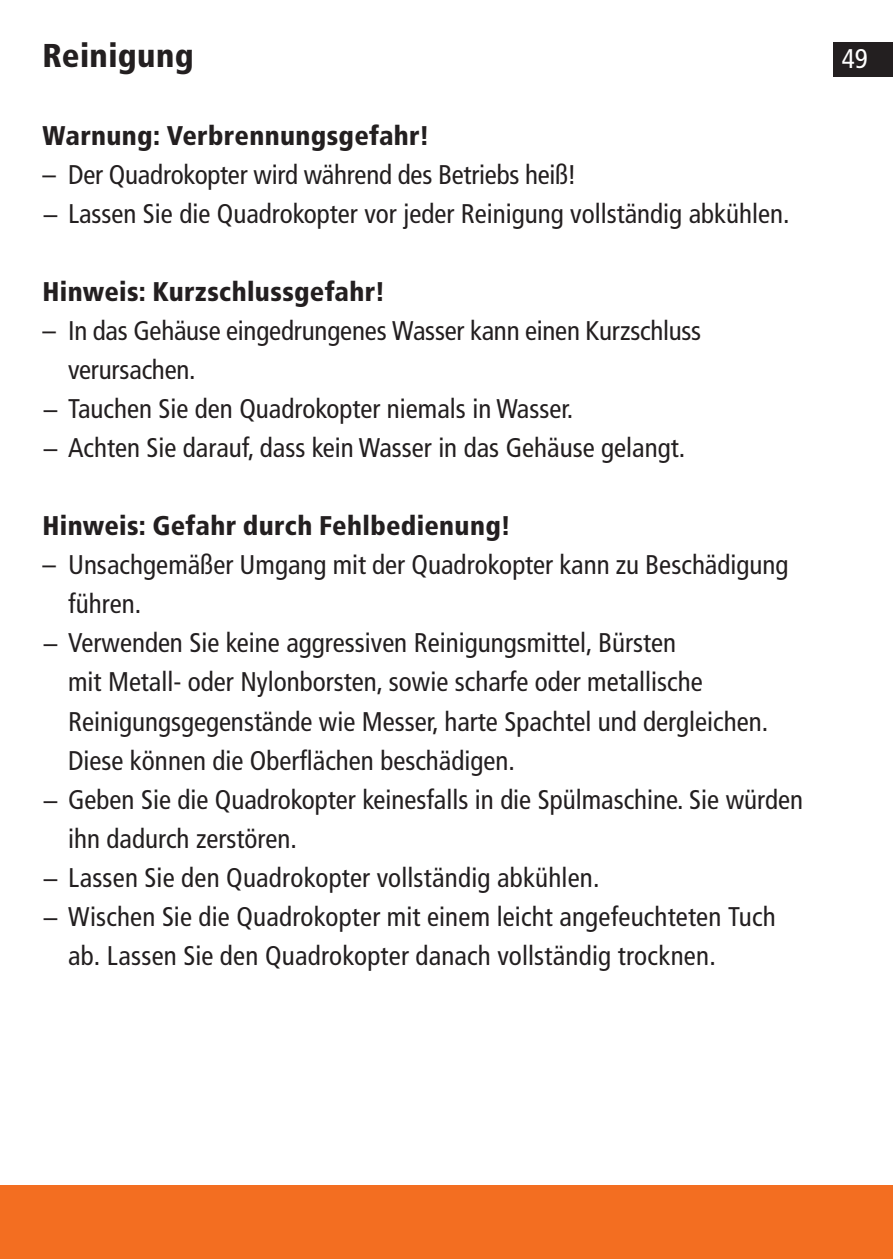
<style>
.page{position:relative;width:893px;height:1259px;background:#fff}
.page>*{position:absolute;margin:0;border:0;box-sizing:border-box;transform-origin:0 0}
.Überschrift_1{font:900 condensed 33px "Frutiger LT";letter-spacing:.01em;color:#231f20}
.SI_-_Fließtext{font:condensed 27px/39px "Frutiger LT";color:#231f20}
.SI_-_Signal{font:900 condensed 27px "Frutiger LT";letter-spacing:.01em;color:#231f20}
.Fließtext{font:condensed 27px/39px "Frutiger LT";color:#231f20}
.t1{font:condensed 27px "Frutiger LT";color:#fff}
</style>
<div class="page">
<div style="left:0;top:1184px;width:893px;height:75px;background:#f36e21"></div>
<div style="left:833px;top:43px;width:60px;height:34px;background:#231f20"></div>
<p class="Überschrift_1" style="left:43px;top:36px;width:153px">Reinigung</p>
<p class="t1" style="left:842px;top:43px;width:27px">49</p>
<p class="SI_-_Signal" style="left:43px;top:120px;width:389px">Warnung: Verbrennungsgefahr!</p>
<p class="SI_-_Fließtext" style="left:43px;top:156px;width:536px">– Der Quadrokopter wird während des Betriebs heiß!</p>
<p class="SI_-_Fließtext" style="left:43px;top:195px;width:749px">− Lassen Sie die Quadrokopter vor jeder Reinigung vollständig abkühlen.</p>
<p class="SI_-_Signal" style="left:43px;top:276px;width:344px">Hinweis: Kurzschlussgefahr!</p>
<p class="SI_-_Fließtext" style="left:68px;top:312px;width:635px;text-indent:-26px">– In das Gehäuse eingedrungenes Wasser kann einen Kurzschluss verursachen.</p>
<p class="SI_-_Fließtext" style="left:43px;top:390px;width:532px">− Tauchen Sie den Quadrokopter niemals in Wasser.</p>
<p class="SI_-_Fließtext" style="left:43px;top:429px;width:644px">− Achten Sie darauf, dass kein Wasser in das Gehäuse gelangt.</p>
<p class="SI_-_Signal" style="left:43px;top:510px;width:470px">Hinweis: Gefahr durch Fehlbedienung!</p>
<p class="Fließtext" style="left:68px;top:546px;width:722px;text-indent:-26px">– Unsachgemäßer Umgang mit der Quadrokopter kann zu Beschädigung führen.</p>
<p class="SI_-_Fließtext" style="left:68px;top:624px;width:702px;text-indent:-26px">− Verwenden Sie keine aggressiven Reinigungsmittel, Bürsten<br>mit Metall- oder Nylonborsten, sowie scharfe oder metallische Reinigungsgegenstände wie Messer, harte Spachtel und dergleichen.<br>Diese können die Oberflächen beschädigen.</p>
<p class="SI_-_Fließtext" style="left:68px;top:780px;width:737px;text-indent:-26px">− Geben Sie die Quadrokopter keinesfalls in die Spülmaschine. Sie würden ihn dadurch zerstören.</p>
<p class="SI_-_Fließtext" style="left:43px;top:858px;width:559px">− Lassen Sie den Quadrokopter vollständig abkühlen.</p>
<p class="SI_-_Fließtext" style="left:68px;top:897px;width:709px;text-indent:-26px">− Wischen Sie die Quadrokopter mit einem leicht angefeuchteten Tuch ab. Lassen Sie den Quadrokopter danach vollständig trocknen.</p>
</div>
